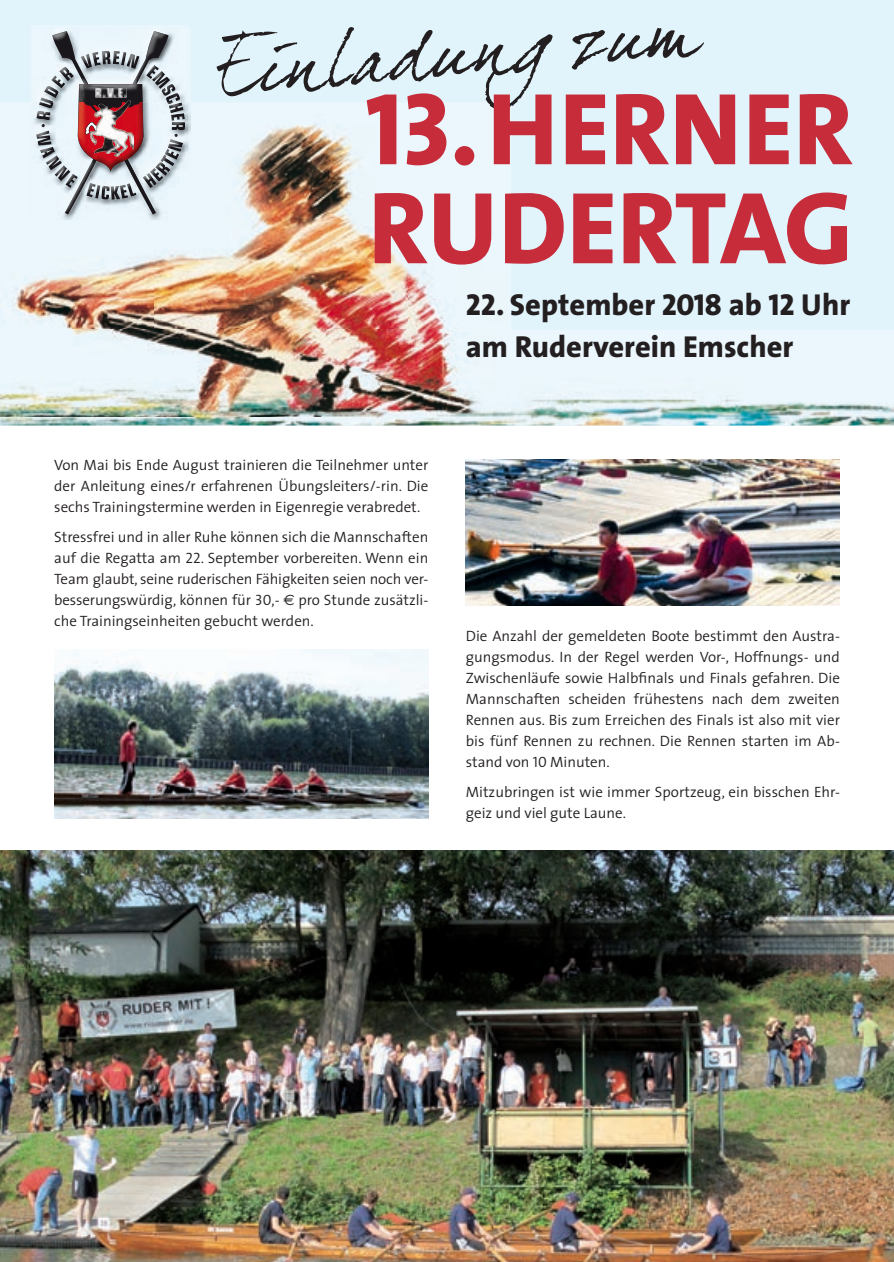
<style>
.page{position:relative;width:894px;height:1262px;background:#fff}
.page>*{position:absolute;margin:0;border:0;box-sizing:border-box;transform-origin:0 0}
.t1{font:800 103.2px/99px "The Sans";color:#c62c3a}
.t2{font:800 30.45px/42px "The Sans";color:#231f20}
.t3{font:300 15px/21px "The Sans";color:#231f20;text-align:justify}
.s1{font-family:"The Sans Extra Bold Caps";font-weight:400}
.s2{font-family:"The Sans Semi Light Caps";font-weight:400}
.s3{font-family:"Euro Sans";font-weight:400}
</style>
<div class="page">
<div style="left:0;top:0;width:893px;height:426px;background:#e1f4fc"></div>
<div style="left:34px;top:29px;width:128px;height:191px;background:#ebf7fc"></div>
<img style="left:39px;top:97px;width:13px;height:5px">
<img style="left:44px;top:85px;width:8px;height:13px">
<img style="left:51px;top:75px;width:1px;height:14px">
<img style="left:0;top:102px;width:51px;height:223px">
<img style="left:153px;top:103px;width:318px;height:227px">
<img style="left:50px;top:220px;width:103px;height:110px">
<img style="left:36px;top:111px;width:15px;height:9px">
<img style="left:39px;top:102px;width:13px;height:7px">
<img style="left:36px;top:130px;width:16px;height:17px">
<img style="left:40px;top:145px;width:12px;height:13px">
<img style="left:46px;top:155px;width:6px;height:15px">
<img style="left:0;top:379px;width:893px;height:46px">
<img style="left:0;top:330px;width:510px;height:87px">
<svg style="left:216px;top:27px;width:487px;height:83px"></svg>
<img style="left:0;top:851px;width:893px;height:411px">
<img style="left:465px;top:459px;width:374px;height:147px">
<img style="left:54px;top:649px;width:374px;height:170px">
<svg style="left:52px;top:31px;width:133px;height:184px"></svg>
<h1 class="t1" style="left:365px;top:77px;width:489px"><span class="s1">13</span>. HERNER<br>RUDERTAG</h1>
<h2 class="t2" style="left:465px;top:283px;width:386px"><span class="s1">22.</span> September <span class="s1">2018</span> ab <span class="s1">12</span> Uhr am Ruderverein Emscher</h2>
<p class="t3" style="left:54px;top:454px;width:375px">Von Mai bis Ende August trainieren die Teilnehmer unter der An leitung eines/r erfahrenen Übungsleiters/-rin. Die sechs Trainings ter mi ne werden in Eigenregie verabredet.</p>
<p class="t3" style="left:54px;top:526px;width:375px">Stressfrei und in aller Ruhe können sich die Mannschaften auf die Regatta am <span class="s2">22</span>. September vorbereiten. Wenn ein Team glaubt, seine ruderischen Fähigkeiten seien noch ver&shy;besserungswürdig, können für <span class="s2">30</span>,- <span class="s3">€</span> pro Stunde zusätzli&shy;che Trainings einheiten gebucht werden.</p>
<p class="t3" style="left:465px;top:625px;width:375px">Die Anzahl der gemeldeten Boote bestimmt den Austra&shy;gungsmodus. In der Regel werden Vor-, Hoffnungs- und Zwischenläufe sowie Halbfinals und Finals gefahren. Die Mannschaften scheiden frühestens nach dem zweiten Rennen aus. Bis zum Erreichen des Finals ist also mit vier bis fünf Rennen zu rechnen. Die Rennen starten im Ab&shy;stand von <span class="s2">10</span> Minuten.</p>
<p class="t3" style="left:465px;top:781px;width:375px">Mitzubringen ist wie immer Sportzeug, ein bisschen Ehr&shy;geiz und viel gute Laune.</p>
</div>
